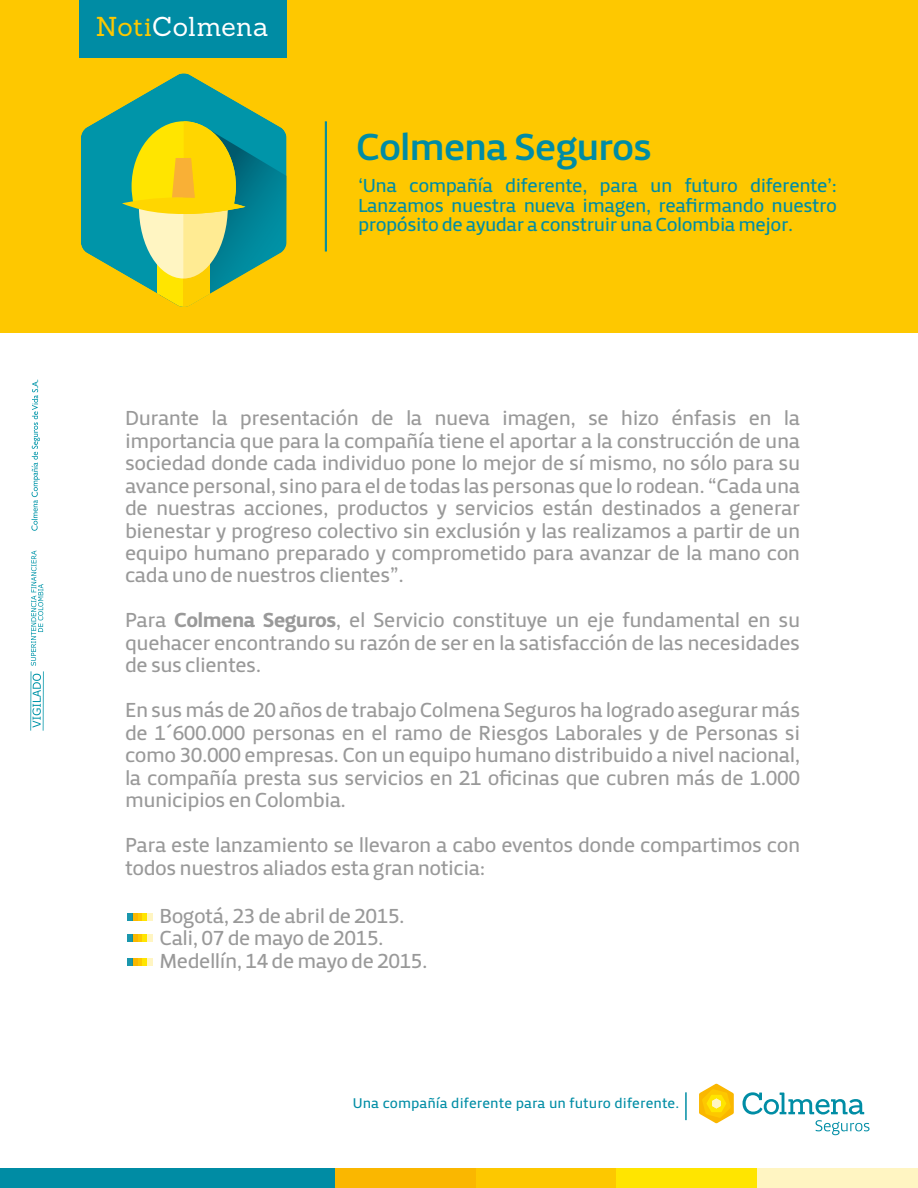
<style>
.page{position:relative;width:918px;height:1188px;background:#fff}
.page>*{position:absolute;margin:0;border:0;box-sizing:border-box;transform-origin:0 0}
.t1{font:38.85px "Priva Three Pro";letter-spacing:-.03em;color:#008ca4}
.t2{font:26.7px "Sanchez";letter-spacing:.01em;color:#fff}
.t3{font:21px/22.5px "Priva Two Pro";letter-spacing:-.025em;color:#999;text-align:justify}
.t4{font:19.5px/19.5px "Priva Two Pro";letter-spacing:-.025em;color:#008da5;text-align:justify}
.t5{font:14.55px "Priva Two Pro";color:#008da5}
.s1{color:#fdc800}
.s2{font-family:"Priva Four Pro"}
</style>
<div class="page">
<div style="left:0;top:0;width:918px;height:332px;background:#fec800"></div>
<div style="left:79px;top:0;width:208px;height:58px;background:#008ca4"></div>
<svg style="left:81px;top:73px;width:188px;height:200px;fill:#0095a9"></svg>
<svg style="left:122px;top:121px;width:165px;height:186px"></svg>
<div style="left:325px;top:121px;width:2px;height:130px;border:1px solid #008da5"></div>
<div style="left:476px;top:1169px;width:140px;height:19px;background:#fdc800"></div>
<div style="left:616px;top:1169px;width:141px;height:19px;background:#ffe500"></div>
<div style="left:757px;top:1169px;width:161px;height:19px;background:#fff5c2"></div>
<div style="left:335px;top:1169px;width:141px;height:19px;background:#fab700"></div>
<div style="left:0;top:1169px;width:335px;height:19px;background:#008ca4"></div>
<svg style="left:31px;top:551px;width:12px;height:115px"></svg>
<svg style="left:32px;top:674px;width:9px;height:54px"></svg>
<hr style="left:30px;top:671px;width:1px;height:60px;background:#0095a9">
<hr style="left:43px;top:671px;width:1px;height:60px;background:#0095a9">
<svg style="left:31px;top:380px;width:9px;height:151px"></svg>
<svg style="left:742px;top:1092px;width:128px;height:43px"></svg>
<svg style="left:699px;top:1084px;width:35px;height:39px"></svg>
<hr style="left:685px;top:1092px;width:2px;height:28px;background:#008da5">
<div style="left:137px;top:913px;width:6px;height:8px;background:#fdc800"></div>
<div style="left:143px;top:913px;width:5px;height:8px;background:#ffe500"></div>
<div style="left:148px;top:913px;width:5px;height:8px;background:#fff5c2"></div>
<div style="left:132px;top:913px;width:5px;height:8px;background:#fab700"></div>
<div style="left:127px;top:913px;width:5px;height:8px;background:#1a97ad"></div>
<div style="left:137px;top:934px;width:6px;height:8px;background:#fdc800"></div>
<div style="left:143px;top:934px;width:5px;height:8px;background:#ffe500"></div>
<div style="left:148px;top:934px;width:5px;height:8px;background:#fff5c2"></div>
<div style="left:132px;top:934px;width:5px;height:8px;background:#fab700"></div>
<div style="left:127px;top:934px;width:5px;height:8px;background:#1a97ad"></div>
<div style="left:137px;top:958px;width:6px;height:8px;background:#fdc800"></div>
<div style="left:143px;top:958px;width:5px;height:8px;background:#ffe500"></div>
<div style="left:148px;top:958px;width:5px;height:8px;background:#fff5c2"></div>
<div style="left:132px;top:958px;width:5px;height:8px;background:#fab700"></div>
<div style="left:127px;top:958px;width:5px;height:8px;background:#1a97ad"></div>
<p class="t2" style="left:96px;top:9px;width:174px"><span class="s1">Noti</span>Colmena</p>
<h1 class="t1" style="left:356px;top:122px;width:297px">Colmena Seguros</h1>
<p class="t4" style="left:358px;top:176px;width:481px">‘Una compañía diferente, para un futuro diferente’:<br>Lanzamos nuestra nueva imagen, reafirmando nuestro propósito de ayudar a construir una Colombia mejor.</p>
<p class="t3" style="left:125px;top:407px;width:677px">Durante la presentación de la nueva imagen, se hizo énfasis en la importancia que para la compañía tiene el aportar a la construcción de una sociedad donde cada individuo pone lo mejor de sí mismo, no sólo para su avance personal, sino para el de todas las personas que lo rodean. “Cada una de nuestras acciones, productos y servicios están destinados a generar bienestar y progreso colectivo sin exclusión y las realizamos a partir de un equipo humano preparado y comprometido para avanzar de la mano con cada uno de nuestros clientes”.</p>
<p class="t3" style="left:125px;top:609px;width:677px">Para <span class="s2">Colmena Seguros</span>, el Servicio constituye un eje fundamental en su quehacer encontrando su razón de ser en la satisfacción de las necesidades de sus clientes.</p>
<p class="t3" style="left:125px;top:699px;width:677px">En sus más de 20 años de trabajo Colmena Seguros ha logrado asegurar más de 1´600.000 personas en el ramo de Riesgos Laborales y de Personas si como 30.000 empresas. Con un equipo humano distribuido a nivel nacional, la compañía presta sus servicios en 21 oficinas que cubren más de 1.000 municipios en Colombia.</p>
<p class="t3" style="left:125px;top:834px;width:677px">Para este lanzamiento se llevaron a cabo eventos donde compartimos con todos nuestros aliados esta gran noticia:</p>
<p class="t3" style="left:160px;top:905px;width:270px;text-align:left">Bogotá, 23 de abril de 2015.<br>Cali, 07 de mayo de 2015.<br>Medellín, 14 de mayo de 2015.</p>
<p class="t5" style="left:353px;top:1094px;width:328px">Una compañía diferente para un futuro diferente.</p>
</div>
